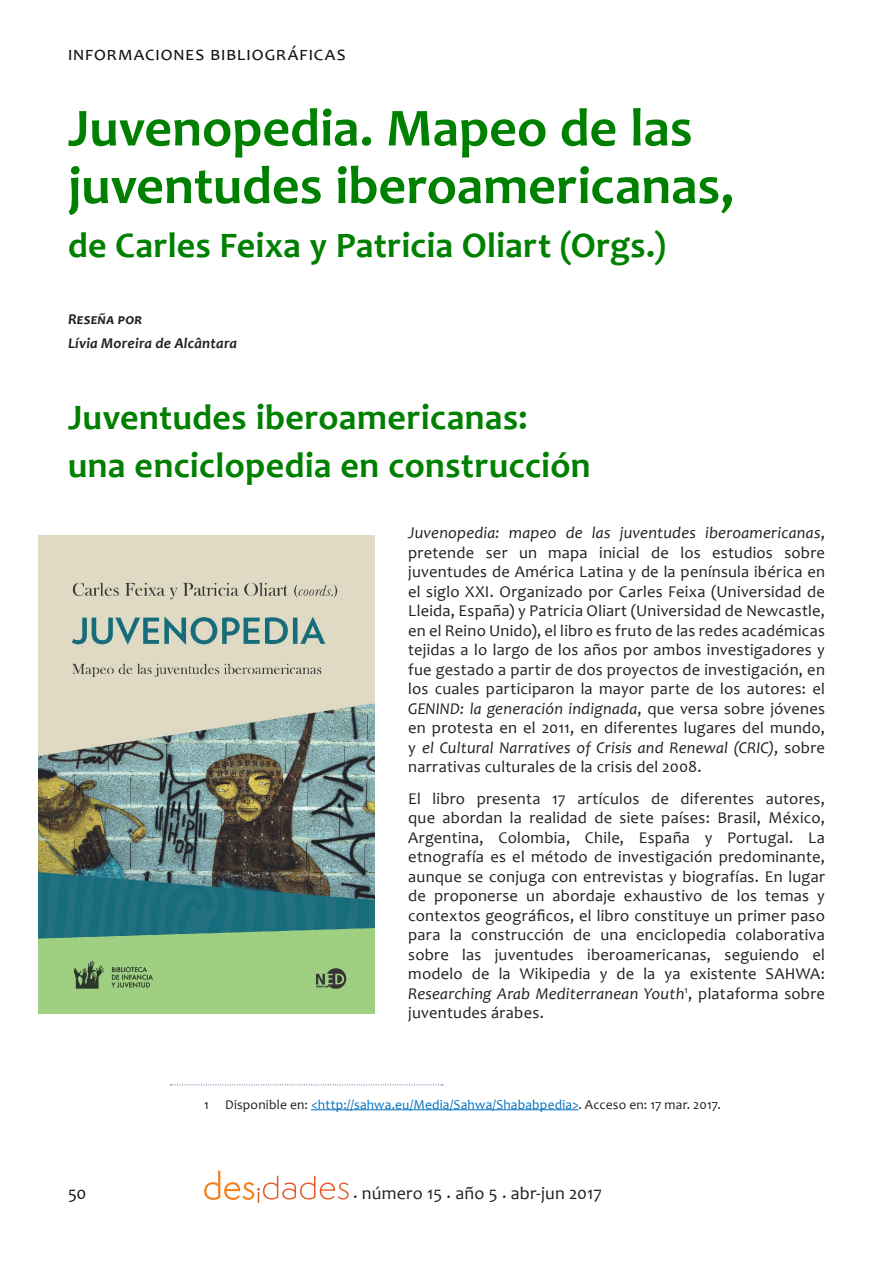
<style>
.page{position:relative;width:893px;height:1263px;background:#fff}
.page>*{position:absolute;margin:0;border:0;box-sizing:border-box;transform-origin:0 0}
.t1{font:700 54px/57.6px "Candara";color:#008000}
.t2{font:700 36px/48px "Candara";letter-spacing:.01em;color:#008000}
.t3{font:19.5px "Candara";letter-spacing:.05em;color:#141414}
.t4{font:18px "Candara";letter-spacing:.01em;color:#231f20}
.t5{font:18px "Candara";color:#141414}
.t6{font:16.5px/19.5px "Candara";letter-spacing:.015em;color:#231f20;text-align:justify}
.t7{font:italic 700 15px/24px "Candara";letter-spacing:.015em;color:#231f20}
.t8{font:13.5px "Candara";letter-spacing:.015em;color:#0070c0}
.s1{font-style:italic}
.s2{color:#231f20}
.s3{color:#0563c1}
</style>
<div class="page">
<svg style="left:204px;top:1170px;width:145px;height:33px"></svg>
<svg style="left:170px;top:1084px;width:273px;height:1px"></svg>
<hr style="left:311px;top:1109px;width:261px;height:1px;background:#0070c0">
<img style="left:38px;top:536px;width:336px;height:477px">
<p class="t3" style="left:68px;top:42px;width:279px">informaciones bibliográficas</p>
<h1 class="t1" style="left:68px;top:98px;width:668px">Juvenopedia. Mapeo de las juventudes iberoamericanas,</h1>
<h2 class="t2" style="left:68px;top:221px;width:600px">de Carles Feixa y Patricia Oliart (Orgs.)</h2>
<p class="t7" style="left:68px;top:306px;width:171px">Reseña por<br>Lívia Moreira de Alcântara</p>
<h2 class="t2" style="left:68px;top:393px;width:524px">Juventudes iberoamericanas: una enciclopedia en construcción</h2>
<p class="t6" style="left:408px;top:523px;width:418px"><span class="s1">Juvenopedia: mapeo de las juventudes iberoamericanas</span>, pretende ser un mapa inicial de los estudios sobre juventudes de América Latina y de la península ibérica en el siglo XXI. Organizado por Carles Feixa (Universidad de Lleida, España) y Patricia Oliart (Universidad de Newcastle, en el Reino Unido), el libro es fruto de las redes académicas tejidas a lo largo de los años por ambos investigadores y fue gestado a partir de dos proyectos de investigación, en los cuales participaron la mayor parte de los autores: el <span class="s1">GENIND: la generación indignada</span>, que versa sobre jóvenes en protesta en el 2011, en diferentes lugares del mundo, y <span class="s1">el Cultural Narratives of Crisis and Renewal (CRIC)</span>, sobre narrativas culturales de la crisis del 2008.</p>
<p class="t6" style="left:408px;top:789px;width:418px">El libro presenta 17 artículos de diferentes autores, que abordan la realidad de siete países: Brasil, México, Argentina, Colombia, Chile, España y Portugal. La etnografía es el método de investigación predominante, aunque se conjuga con entrevistas y biografías. En lugar de proponerse un abordaje exhaustivo de los temas y contextos geográficos, el libro constituye un primer paso para la construcción de una enciclopedia colaborativa sobre las juventudes iberoamericanas, seguiendo el modelo de la Wikipedia y de la ya existente SAHWA:<br><span class="s1">Researching Arab Mediterranean Youth</span><sup>1</sup>, plataforma sobre juventudes árabes.</p>
<p class="t8" style="left:204px;top:1096px;width:518px"><span class="s2">1 Disponible en:</span> &lt;http://sahwa.eu/Media/Sahwa/Shababpedia<span class="s3">&gt;</span><span class="s2">. Acceso en: 17 mar. 2017.</span></p>
<p class="t5" style="left:68px;top:1182px;width:20px">50</p>
<p class="t4" style="left:353px;top:1182px;width:250px">. número 15 . año 5 . abr-jun 2017</p>
</div>
